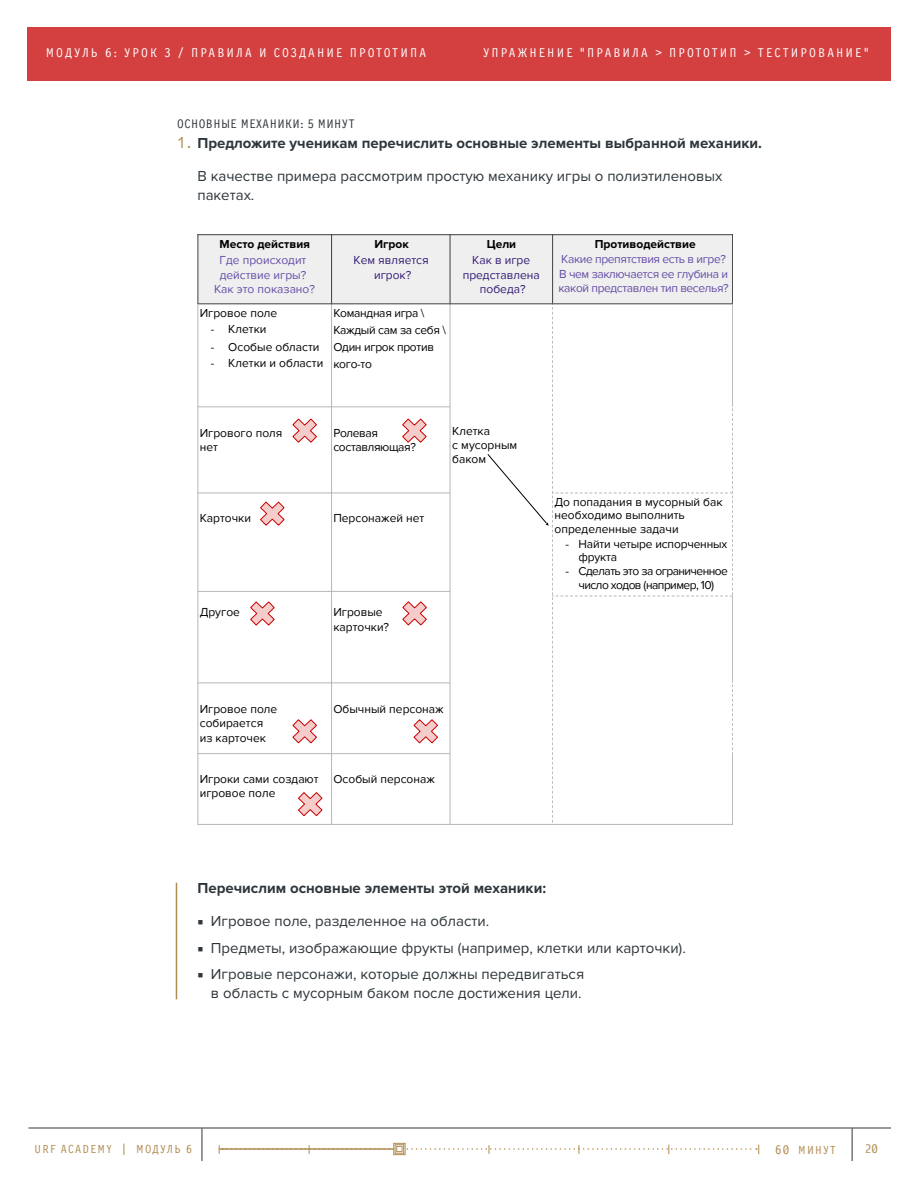
<style>
.page{position:relative;width:918px;height:1188px;background:#fff}
.page>*{position:absolute;margin:0;border:0;box-sizing:border-box;transform-origin:0 0}
.bullets{font:15px/19.5px "Proxima Nova";color:#2e363b}
.bullets-2{font:700 15px "Proxima Nova";color:#2e363b}
.t1{font:13.05px "New Letter Gothic C";letter-spacing:.16em;color:#fff}
.bullets-3{font:12.75px "New Letter Gothic C";letter-spacing:.04em;color:#2e363b}
.t2{font:12px/14.4px "Proxima Nova";color:#000}
.t3{font:12px/15.6px "Proxima Nova";letter-spacing:-.03em;color:#674ea7;text-align:center}
.t4{font:12px/16.6px "Proxima Nova";color:#351c75;text-align:center}
.t5{font:12px/17.1px "Proxima Nova";letter-spacing:-.025em;color:#000}
.t6{font:12px/13.8px "Proxima Nova";letter-spacing:-.045em;color:#000;text-align:center}
.t7{font:12px/14.4px "Proxima Nova";color:#674ea7;text-align:center}
.t8{font:700 12px/16.6px "Proxima Nova";color:#000}
.t9{font:12px "New Letter Gothic C";letter-spacing:.105em;color:#b08c52}
.t10{font:12px/14.4px "Proxima Nova";letter-spacing:-.03em;color:#000}
.t11{font:12px "Eco Coding WGL4 W01";color:#b08c52}
.s1{font-family:"Eco Coding WGL4 W01";font-weight:400;color:#b08c52}
.s2{font-weight:400;color:#674ea7}
.s3{font-weight:700;color:#000}
.s4{font-family:"Minion Pro"}
.s5{font-family:"Eco Coding WGL4 W01"}
</style>
<div class="page">
<hr style="left:28px;top:1128px;width:863px;height:1px;background:#2e363b">
<hr style="left:202px;top:1128px;width:1px;height:33px;background:#2e363b">
<hr style="left:852px;top:1128px;width:1px;height:33px;background:#2e363b">
<div style="left:27px;top:27px;width:864px;height:54px;background:#d44040"></div>
<hr style="left:176px;top:883px;width:1px;height:116px;background:#b08c52">
<svg style="left:393px;top:1143px;width:12px;height:12px"></svg>
<div style="left:395px;top:1144px;width:9px;height:10px;background:#c1a477"></div>
<svg style="left:219px;top:1145px;width:540px;height:9px"></svg>
<div style="left:198px;top:235px;width:134px;height:69px;background:#efefef"></div>
<div style="left:332px;top:235px;width:118px;height:69px;background:#efefef"></div>
<div style="left:450px;top:235px;width:103px;height:69px;background:#efefef"></div>
<div style="left:553px;top:235px;width:180px;height:69px;background:#efefef"></div>
<hr style="left:331px;top:234px;width:1px;height:70px;background:#404040">
<hr style="left:331px;top:304px;width:1px;height:521px;background:#b6b6b6">
<hr style="left:450px;top:234px;width:1px;height:70px;background:#404040">
<hr style="left:552px;top:234px;width:1px;height:70px;background:#404040">
<hr style="left:198px;top:303px;width:535px;height:1px;background:#404040">
<hr style="left:198px;top:406px;width:252px;height:1px;background:#b6b6b6">
<hr style="left:198px;top:493px;width:252px;height:1px;background:#b6b6b6">
<hr style="left:198px;top:591px;width:252px;height:1px;background:#b6b6b6">
<hr style="left:198px;top:683px;width:252px;height:1px;background:#b6b6b6">
<hr style="left:198px;top:753px;width:252px;height:1px;background:#b6b6b6">
<hr style="left:198px;top:234px;width:1px;height:70px;background:#404040">
<hr style="left:198px;top:304px;width:1px;height:521px;background:#b6b6b6">
<hr style="left:732px;top:234px;width:1px;height:70px;background:#404040">
<hr style="left:198px;top:234px;width:535px;height:1px;background:#404040">
<hr style="left:198px;top:824px;width:535px;height:1px;background:#b6b6b6">
<svg style="left:402px;top:418px;width:25px;height:25px"></svg>
<svg style="left:292px;top:418px;width:25px;height:25px"></svg>
<svg style="left:260px;top:501px;width:25px;height:25px"></svg>
<svg style="left:250px;top:601px;width:25px;height:25px"></svg>
<svg style="left:298px;top:792px;width:25px;height:25px"></svg>
<svg style="left:292px;top:719px;width:25px;height:25px"></svg>
<svg style="left:413px;top:719px;width:25px;height:25px"></svg>
<svg style="left:402px;top:601px;width:25px;height:25px"></svg>
<svg style="left:450px;top:304px;width:283px;height:520px"></svg>
<p class="t1" style="left:46px;top:46px;width:382px">МОДУЛЬ 6: УРОК 3 / ПРАВИЛА И СОЗДАНИЕ ПРОТОТИПА</p>
<p class="t1" style="left:483px;top:46px;width:387px">УПРАЖНЕНИЕ “ПРАВИЛА &gt; ПРОТОТИП &gt; ТЕСТИРОВАНИЕ”</p>
<p class="bullets-3" style="left:177px;top:117px;width:179px">ОСНОВНЫЕ МЕХАНИКИ: 5 МИНУТ</p>
<p class="bullets-2" style="left:177px;top:134px;width:586px"><span class="s1">1.</span> Предложите ученикам перечислить основные элементы выбранной механики.</p>
<p class="bullets" style="left:197px;top:166px;width:526px">В качестве примера рассмотрим простую механику игры о полиэтиленовых пакетах.</p>
<p class="t8" style="left:220px;top:236px;width:92px">Место действия<br><span class="s2">Где происходит</span></p>
<p class="t7" style="left:214px;top:268px;width:102px">действие игры?<br>Как это показано?</p>
<p class="t2" style="left:228px;top:304px;width:97px;line-height:17px;text-indent:-29px">Игровое поле<br>Клетки<br>Особые области<br>Клетки и области</p>
<p class="t2" style="left:211px;top:321px;width:5px;line-height:17.1px;text-align:justify">- - -</p>
<p class="t4" style="left:354px;top:236px;width:77px"><span class="s3">Игрок<br></span>Кем является</p>
<p class="t4" style="left:374px;top:267px;width:39px">игрок?</p>
<p class="t5" style="left:333px;top:304px;width:114px">Командная игра \<br>Каждый сам за себя \<br>Один игрок против кого-то</p>
<p class="t4" style="left:472px;top:236px;width:59px"><span class="s3">Цели<br></span>Как в игре</p>
<p class="t4" style="left:463px;top:268px;width:78px;line-height:14.4px">представлена победа?</p>
<p class="t3" style="left:561px;top:236px;width:166px"><span class="s3">Противодействие<br></span>Какие препятствия есть в игре?</p>
<p class="t3" style="left:558px;top:267px;width:172px;line-height:14.4px;text-align:left">В чем заключается ее глубина и какой представлен тип веселья?</p>
<p class="t2" style="left:200px;top:426px;width:84px">Игрового поля нет</p>
<p class="t10" style="left:333px;top:426px;width:84px">Ролевая составляющая?</p>
<p class="t2" style="left:452px;top:424px;width:67px">Клетка<br>с мусорным баком</p>
<p class="t2" style="left:200px;top:511px;width:53px">Карточки</p>
<p class="t2" style="left:333px;top:511px;width:92px">Персонажей нет</p>
<p class="t2" style="left:200px;top:605px;width:42px">Другое</p>
<p class="t2" style="left:333px;top:605px;width:57px">Игровые карточки?</p>
<p class="t2" style="left:555px;top:495px;width:170px;line-height:13.8px">До попадания в мусорный бак необходимо выполнить определенные задачи</p>
<p class="t2" style="left:579px;top:537px;width:150px;line-height:13.8px;text-indent:-13px">- Найти четыре испорченных фрукта</p>
<p class="t6" style="left:566px;top:565px;width:164px">- Сделать это за ограниченное число ходов (например, 10)</p>
<p class="t2" style="left:200px;top:702px;width:79px">Игровое поле собирается из карточек</p>
<p class="t2" style="left:333px;top:702px;width:112px">Обычный персонаж</p>
<p class="t2" style="left:200px;top:772px;width:120px">Игроки сами создают игровое поле</p>
<p class="t2" style="left:333px;top:772px;width:103px">Особый персонаж</p>
<p class="bullets-2" style="left:197px;top:880px;width:350px">Перечислим основные элементы этой механики:</p>
<p class="bullets" style="left:197px;top:912px;width:293px"><span class="s4">■</span> Игровое поле, разделенное на области.</p>
<p class="bullets" style="left:197px;top:938px;width:490px"><span class="s4">■</span> Предметы, изображающие фрукты (например, клетки или карточки).</p>
<p class="bullets" style="left:197px;top:964px;width:388px;text-align:right"><span class="s4">■</span> Игровые персонажи, которые должны передвигаться в область с мусорным баком после достижения цели.</p>
<p class="t9" style="left:34px;top:1143px;width:159px">URF ACADEMY <span class="s5">|</span> МОДУЛЬ 6</p>
<p class="t9" style="left:775px;top:1144px;width:62px"><span class="s5">60</span> МИНУТ</p>
<p class="t11" style="left:865px;top:1142px;width:14px">20</p>
</div>
